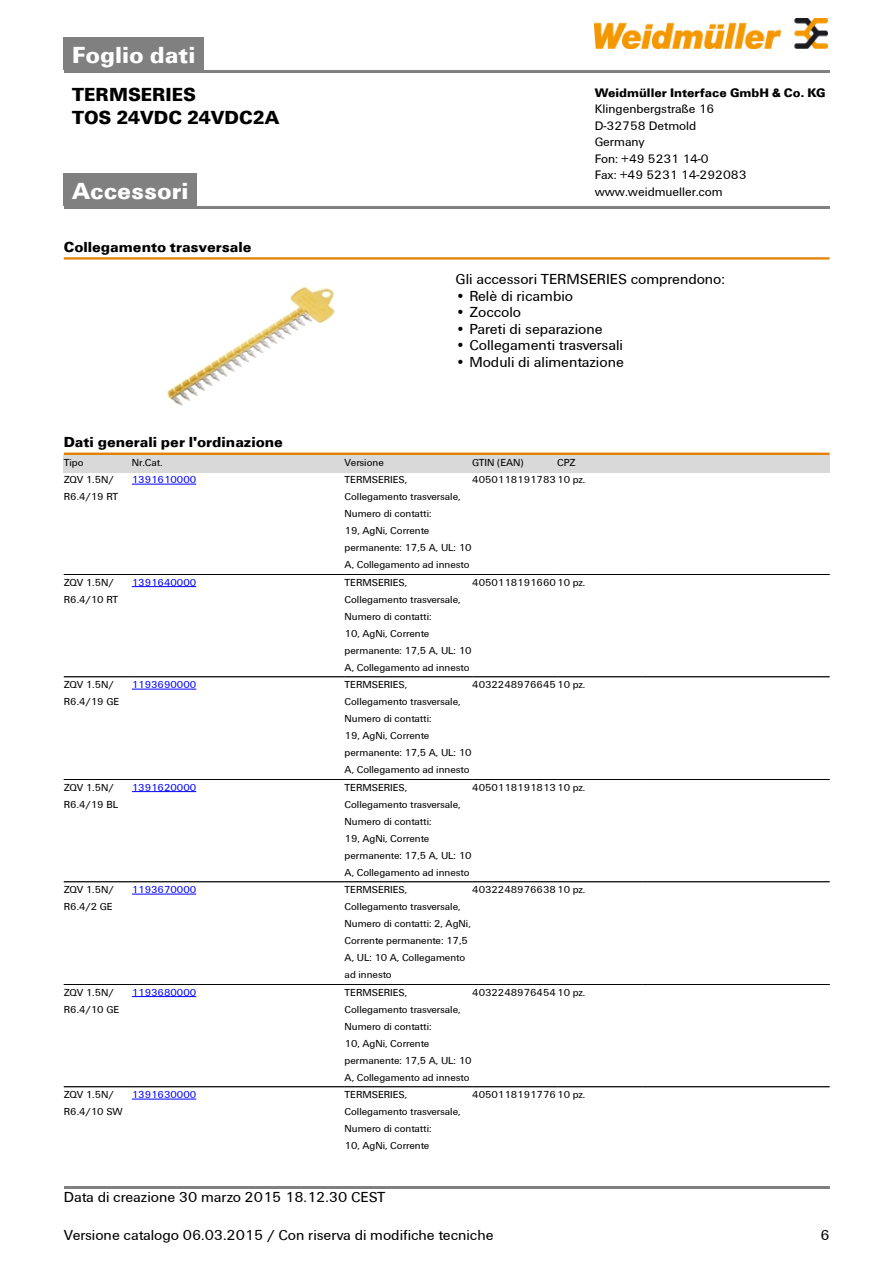
<style>
.page{position:relative;width:893px;height:1263px;background:#fff}
.page>*{position:absolute;margin:0;border:0;box-sizing:border-box;transform-origin:0 0}
.t1{font:700 24px "Weidmueller";color:#fff}
.t2{font:700 19.5px/22.5px "Weidmueller";color:#000}
.t3{font:15px "Weidmueller";color:#000}
.t4{font:700 15px "Weidmueller";color:#000}
.t5{font:12.75px/16.5px "Weidmueller";color:#000}
.t6{font:700 12.75px "Weidmueller";color:#000}
.t7{font:10.5px/17px "Weidmueller";color:#000}
.t8{font:10.5px "Weidmueller";color:#00f}
</style>
<div class="page">
<div style="left:64px;top:38px;width:140px;height:32px;background:#808080"></div>
<hr style="left:64px;top:70px;width:765px;height:2px;background:#808080">
<img style="left:594px;top:18px;width:233px;height:30px">
<div style="left:64px;top:174px;width:133px;height:32px;background:#808080"></div>
<hr style="left:64px;top:206px;width:765px;height:3px;background:#808080">
<hr style="left:64px;top:1186px;width:765px;height:3px;background:#808080">
<hr style="left:64px;top:257px;width:765px;height:3px;background:#e18200">
<img style="left:166px;top:286px;width:169px;height:120px">
<hr style="left:64px;top:453px;width:765px;height:2px;background:#e18200">
<div style="left:64px;top:455px;width:68px;height:17px;background:#d9d9d9"></div>
<div style="left:132px;top:455px;width:212px;height:17px;background:#d9d9d9"></div>
<div style="left:344px;top:455px;width:128px;height:17px;background:#d9d9d9"></div>
<div style="left:472px;top:455px;width:85px;height:17px;background:#d9d9d9"></div>
<div style="left:557px;top:455px;width:85px;height:17px;background:#d9d9d9"></div>
<div style="left:642px;top:455px;width:179px;height:17px;background:#d9d9d9"></div>
<div style="left:821px;top:455px;width:8px;height:17px;background:#d9d9d9"></div>
<hr style="left:132px;top:484px;width:64px;height:1px;background:#00f">
<hr style="left:64px;top:574px;width:68px;height:1px;background:#000">
<hr style="left:132px;top:574px;width:212px;height:1px;background:#000">
<hr style="left:132px;top:586px;width:64px;height:1px;background:#00f">
<hr style="left:344px;top:574px;width:128px;height:1px;background:#000">
<hr style="left:472px;top:574px;width:85px;height:1px;background:#000">
<hr style="left:557px;top:574px;width:85px;height:1px;background:#000">
<hr style="left:642px;top:574px;width:179px;height:1px;background:#000">
<hr style="left:64px;top:677px;width:68px;height:1px;background:#000">
<hr style="left:132px;top:677px;width:212px;height:1px;background:#000">
<hr style="left:132px;top:689px;width:64px;height:1px;background:#00f">
<hr style="left:344px;top:677px;width:128px;height:1px;background:#000">
<hr style="left:472px;top:677px;width:85px;height:1px;background:#000">
<hr style="left:557px;top:677px;width:85px;height:1px;background:#000">
<hr style="left:642px;top:677px;width:179px;height:1px;background:#000">
<hr style="left:64px;top:779px;width:68px;height:1px;background:#000">
<hr style="left:132px;top:779px;width:212px;height:1px;background:#000">
<hr style="left:132px;top:791px;width:64px;height:1px;background:#00f">
<hr style="left:344px;top:779px;width:128px;height:1px;background:#000">
<hr style="left:472px;top:779px;width:85px;height:1px;background:#000">
<hr style="left:557px;top:779px;width:85px;height:1px;background:#000">
<hr style="left:642px;top:779px;width:179px;height:1px;background:#000">
<hr style="left:64px;top:882px;width:68px;height:1px;background:#000">
<hr style="left:132px;top:882px;width:212px;height:1px;background:#000">
<hr style="left:132px;top:894px;width:64px;height:1px;background:#00f">
<hr style="left:344px;top:882px;width:128px;height:1px;background:#000">
<hr style="left:472px;top:882px;width:85px;height:1px;background:#000">
<hr style="left:557px;top:882px;width:85px;height:1px;background:#000">
<hr style="left:642px;top:882px;width:179px;height:1px;background:#000">
<hr style="left:64px;top:984px;width:68px;height:1px;background:#000">
<hr style="left:132px;top:984px;width:212px;height:1px;background:#000">
<hr style="left:132px;top:996px;width:64px;height:1px;background:#00f">
<hr style="left:344px;top:984px;width:128px;height:1px;background:#000">
<hr style="left:472px;top:984px;width:85px;height:1px;background:#000">
<hr style="left:557px;top:984px;width:85px;height:1px;background:#000">
<hr style="left:642px;top:984px;width:179px;height:1px;background:#000">
<hr style="left:64px;top:1087px;width:68px;height:1px;background:#000">
<hr style="left:132px;top:1087px;width:212px;height:1px;background:#000">
<hr style="left:132px;top:1099px;width:64px;height:1px;background:#00f">
<hr style="left:344px;top:1087px;width:128px;height:1px;background:#000">
<hr style="left:472px;top:1087px;width:85px;height:1px;background:#000">
<hr style="left:557px;top:1087px;width:85px;height:1px;background:#000">
<hr style="left:642px;top:1087px;width:179px;height:1px;background:#000">
<h1 class="t1" style="left:72px;top:40px;width:124px">Foglio dati</h1>
<h2 class="t2" style="left:72px;top:83px;width:208px">TERMSERIES<br>TOS 24VDC 24VDC2A</h2>
<p class="t6" style="left:594px;top:85px;width:232px">Weidmüller Interface GmbH &amp; Co. KG</p>
<p class="t5" style="left:594px;top:101px;width:153px">Klingenbergstraße 16<br>D-32758 Detmold<br>Germany<br>Fon: +49 5231 14-0<br>Fax: +49 5231 14-292083</p>
<h1 class="t1" style="left:72px;top:176px;width:117px">Accessori</h1>
<p class="t5" style="left:594px;top:183px;width:129px">www.weidmueller.com</p>
<h3 class="t4" style="left:64px;top:238px;width:189px">Collegamento trasversale</h3>
<h3 class="t3" style="left:455px;top:270px;width:271px">Gli accessori TERMSERIES comprendono:</h3>
<h3 class="t3" style="left:455px;top:287px;width:119px">• Relè di ricambio</h3>
<h3 class="t3" style="left:455px;top:303px;width:67px">• Zoccolo</h3>
<h3 class="t3" style="left:455px;top:320px;width:148px">• Pareti di separazione</h3>
<h3 class="t3" style="left:455px;top:336px;width:169px">• Collegamenti trasversali</h3>
<h3 class="t3" style="left:455px;top:353px;width:170px">• Moduli di alimentazione</h3>
<h3 class="t4" style="left:64px;top:433px;width:221px">Dati generali per l'ordinazione</h3>
<p class="t7" style="left:64px;top:454px;width:21px">Tipo</p>
<p class="t7" style="left:132px;top:454px;width:32px">Nr.Cat.</p>
<p class="t7" style="left:344px;top:454px;width:41px">Versione</p>
<p class="t7" style="left:472px;top:454px;width:53px">GTIN (EAN)</p>
<p class="t7" style="left:557px;top:454px;width:20px">CPZ</p>
<p class="t7" style="left:64px;top:471px;width:56px">ZQV 1.5N/<br>R6.4/19 RT</p>
<p class="t8" style="left:132px;top:473px;width:66px">1391610000</p>
<p class="t7" style="left:344px;top:471px;width:128px">TERMSERIES,<br>Collegamento trasversale,<br>Numero di contatti:<br>19, AgNi, Corrente permanente: 17,5 A, UL: 10<br>A, Collegamento ad innesto</p>
<p class="t7" style="left:472px;top:471px;width:115px">405011819178310 pz.</p>
<p class="t7" style="left:64px;top:574px;width:56px">ZQV 1.5N/<br>R6.4/10 RT</p>
<p class="t8" style="left:132px;top:576px;width:66px">1391640000</p>
<p class="t7" style="left:344px;top:574px;width:128px">TERMSERIES,<br>Collegamento trasversale,<br>Numero di contatti:<br>10, AgNi, Corrente permanente: 17,5 A, UL: 10<br>A, Collegamento ad innesto</p>
<p class="t7" style="left:472px;top:574px;width:115px">405011819166010 pz.</p>
<p class="t7" style="left:64px;top:676px;width:57px">ZQV 1.5N/<br>R6.4/19 GE</p>
<p class="t8" style="left:132px;top:678px;width:66px">1193690000</p>
<p class="t7" style="left:344px;top:676px;width:128px">TERMSERIES,<br>Collegamento trasversale,<br>Numero di contatti:<br>19, AgNi, Corrente permanente: 17,5 A, UL: 10<br>A, Collegamento ad innesto</p>
<p class="t7" style="left:472px;top:676px;width:115px">403224897664510 pz.</p>
<p class="t7" style="left:64px;top:779px;width:56px">ZQV 1.5N/<br>R6.4/19 BL</p>
<p class="t8" style="left:132px;top:781px;width:66px">1391620000</p>
<p class="t7" style="left:344px;top:779px;width:128px">TERMSERIES,<br>Collegamento trasversale,<br>Numero di contatti:<br>19, AgNi, Corrente permanente: 17,5 A, UL: 10<br>A, Collegamento ad innesto</p>
<p class="t7" style="left:472px;top:779px;width:115px">405011819181310 pz.</p>
<p class="t7" style="left:64px;top:881px;width:51px">ZQV 1.5N/<br>R6.4/2 GE</p>
<p class="t8" style="left:132px;top:883px;width:66px">1193670000</p>
<p class="t7" style="left:344px;top:881px;width:128px">TERMSERIES,<br>Collegamento trasversale,<br>Numero di contatti: 2, AgNi,<br>Corrente permanente: 17,5<br>A, UL: 10 A, Collegamento ad innesto</p>
<p class="t7" style="left:472px;top:881px;width:115px">403224897663810 pz.</p>
<p class="t7" style="left:64px;top:984px;width:57px">ZQV 1.5N/<br>R6.4/10 GE</p>
<p class="t8" style="left:132px;top:986px;width:66px">1193680000</p>
<p class="t7" style="left:344px;top:984px;width:128px">TERMSERIES,<br>Collegamento trasversale,<br>Numero di contatti:<br>10, AgNi, Corrente permanente: 17,5 A, UL: 10<br>A, Collegamento ad innesto</p>
<p class="t7" style="left:472px;top:984px;width:115px">403224897645410 pz.</p>
<p class="t7" style="left:64px;top:1086px;width:60px">ZQV 1.5N/<br>R6.4/10 SW</p>
<p class="t8" style="left:132px;top:1088px;width:66px">1391630000</p>
<p class="t7" style="left:344px;top:1086px;width:117px">TERMSERIES,<br>Collegamento trasversale,<br>Numero di contatti:<br>10, AgNi, Corrente</p>
<p class="t7" style="left:472px;top:1086px;width:115px">405011819177610 pz.</p>
<h3 class="t3" style="left:64px;top:1188px;width:323px">Data di creazione 30 marzo 2015 18.12.30 CEST</h3>
<h3 class="t3" style="left:64px;top:1227px;width:431px">Versione catalogo 06.03.2015 / Con riserva di modifiche tecniche</h3>
<h3 class="t3" style="left:820px;top:1227px;width:11px">6</h3>
</div>
